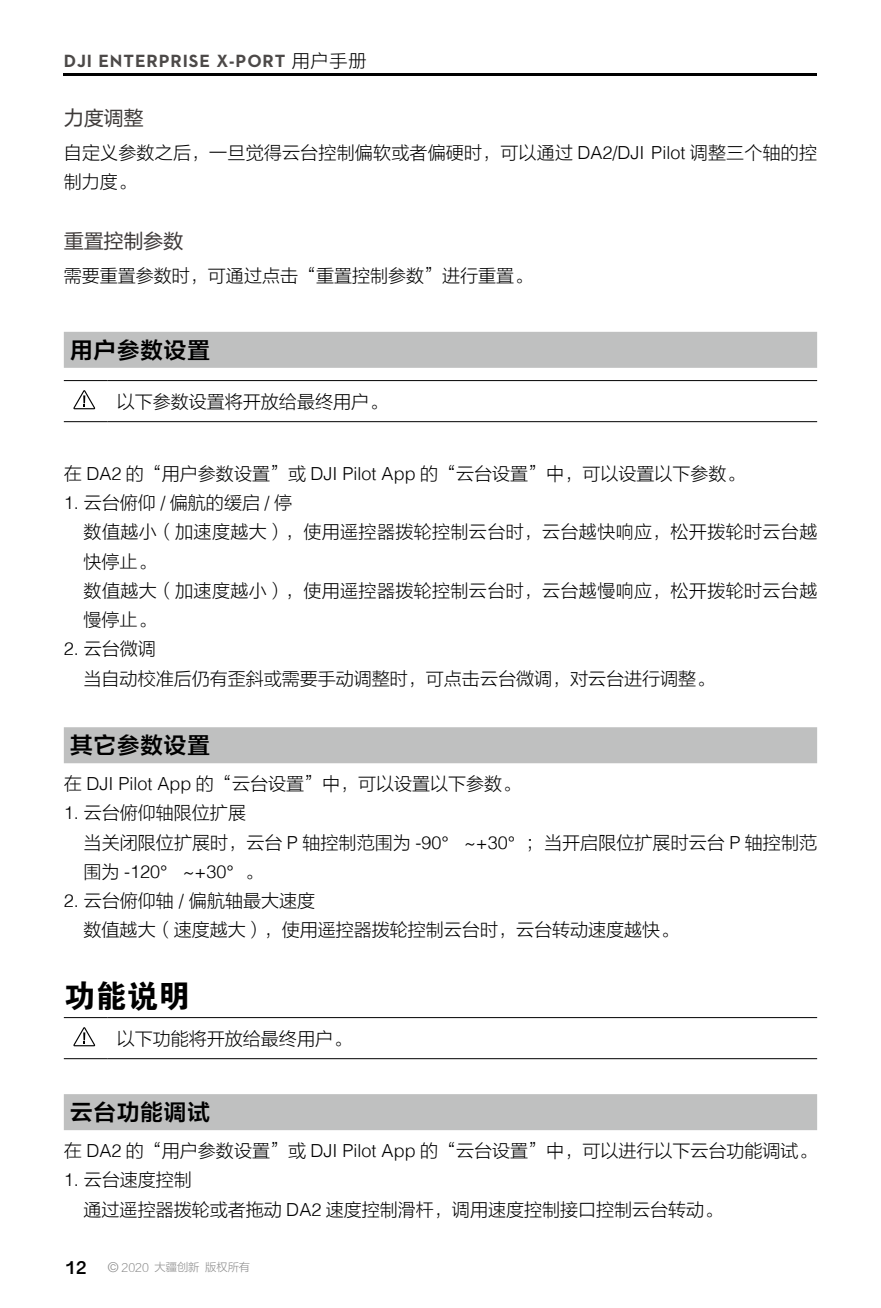
<style>
.page{position:relative;width:881px;height:1308px;background:#fff}
.page>*{position:absolute;margin:0;border:0;box-sizing:border-box;transform-origin:0 0}
.t1{font:31.5px "FZDHTJW GB1 0";color:#000}
.t2{font:22.5px "FZLTZCHK GBK1 0";letter-spacing:.04em;color:#000}
.t3{font:20.25px "FZLTHK GBK1 0";letter-spacing:-.02em;color:#3e3a39}
.t4{font:18px/29.2px "FZLTXHJW GB1 0";color:#000}
.t5{font:18px/29.2px "FZLTXHJW GB1 0";letter-spacing:.02em;color:#000}
.t6{font:700 18px "Dji";letter-spacing:.05em;color:#4c4948}
.t7{font:300 18px "Helvetica";color:#000}
.t8{font:700 15.75px "Gujarati Sangam MN";color:#000}
.t9{font:11.25px "FZLTXHJW GB1 0";color:#898989}
.s1{font-family:"FZLTXHJW GB1 0";font-weight:400;color:#000}
.s2{font-family:"Helvetica";font-weight:300}
.s3{font-family:"FZLTXHJW GB1 0";font-weight:400}
.s4{font-family:"Helvetica";font-weight:300;font-size:13.5px}
</style>
<div class="page">
<hr style="left:64px;top:74px;width:752px;height:2px;background:#000">
<div style="left:64px;top:332px;width:752px;height:36px;background:#bfc0c0"></div>
<div style="left:64px;top:727px;width:752px;height:36px;background:#bfc0c0"></div>
<div style="left:64px;top:1094px;width:752px;height:36px;background:#bfc0c0"></div>
<hr style="left:64px;top:380px;width:43px;height:1px;background:#000">
<hr style="left:107px;top:380px;width:709px;height:1px;background:#000">
<hr style="left:64px;top:421px;width:43px;height:1px;background:#000">
<hr style="left:107px;top:421px;width:709px;height:1px;background:#000">
<svg style="left:73px;top:390px;width:22px;height:19px"></svg>
<hr style="left:64px;top:1017px;width:43px;height:1px;background:#000">
<hr style="left:107px;top:1017px;width:709px;height:1px;background:#000">
<hr style="left:64px;top:1058px;width:43px;height:1px;background:#000">
<hr style="left:107px;top:1058px;width:709px;height:1px;background:#000">
<svg style="left:73px;top:1027px;width:22px;height:19px"></svg>
<p class="t6" style="left:64px;top:52px;width:304px">DJI ENTERPRISE X-PORT <span class="s1">用户手册</span></p>
<p class="t3" style="left:64px;top:106px;width:81px">力度调整</p>
<p class="t4" style="left:64px;top:138px;width:754px">自定义参数之后，一旦觉得云台控制偏软或者偏硬时，可以通过 <span class="s2">DA2/DJI Pilot</span> 调整三个轴的控制力度。</p>
<p class="t3" style="left:64px;top:230px;width:121px">重置控制参数</p>
<p class="t4" style="left:64px;top:262px;width:470px">需要重置参数时，可通过点击“重置控制参数”进行重置。</p>
<p class="t2" style="left:70px;top:338px;width:141px">用户参数设置</p>
<p class="t4" style="left:117px;top:387px;width:271px">以下参数设置将开放给最终用户。</p>
<p class="t4" style="left:64px;top:459px;width:682px">在 <span class="s2">DA2</span> 的“用户参数设置”或 <span class="s2">DJI Pilot App</span> 的“云台设置”中，可以设置以下参数。</p>
<p class="t5" style="left:84px;top:488px;width:735px;text-indent:-20px"><span class="s2">1.</span> 云台俯仰 <span class="s2">/</span> 偏航的缓启 <span class="s2">/</span> 停<br>数值越小（加速度越大），使用遥控器拨轮控制云台时，云台越快响应，松开拨轮时云台越快停止。<br>数值越大（加速度越小），使用遥控器拨轮控制云台时，云台越慢响应，松开拨轮时云台越慢停止。</p>
<p class="t4" style="left:84px;top:634px;width:631px;text-indent:-20px"><span class="s2">2.</span> 云台微调<br>当自动校准后仍有歪斜或需要手动调整时，可点击云台微调，对云台进行调整。</p>
<p class="t2" style="left:70px;top:733px;width:141px">其它参数设置</p>
<p class="t4" style="left:64px;top:769px;width:458px">在 <span class="s2">DJI Pilot App</span> 的“云台设置”中，可以设置以下参数。</p>
<p class="t4" style="left:84px;top:798px;width:734px;text-indent:-20px"><span class="s2">1.</span> 云台俯仰轴限位扩展<br>当关闭限位扩展时，云台 <span class="s2">P</span> 轴控制范围为 <span class="s2">-90</span>° <span class="s2">~+30</span>°；当开启限位扩展时云台 <span class="s2">P</span> 轴控制范</p>
<p class="t7" style="left:84px;top:856px;width:180px"><span class="s3">围为</span> -120<span class="s3">°</span> ~+30<span class="s3">°。</span></p>
<p class="t4" style="left:84px;top:886px;width:595px;text-indent:-20px"><span class="s2">2.</span> 云台俯仰轴 <span class="s2">/</span> 偏航轴最大速度<br>数值越大（速度越大），使用遥控器拨轮控制云台时，云台转动速度越快。</p>
<h1 class="t1" style="left:64px;top:978px;width:127px">功能说明</h1>
<p class="t4" style="left:117px;top:1023px;width:235px">以下功能将开放给最终用户。</p>
<p class="t2" style="left:70px;top:1100px;width:141px">云台功能调试</p>
<p class="t4" style="left:64px;top:1136px;width:754px">在 <span class="s2">DA2</span> 的“用户参数设置”或 <span class="s2">DJI Pilot App</span> 的“云台设置”中，可以进行以下云台功能调试。</p>
<p class="t4" style="left:84px;top:1165px;width:640px;text-indent:-20px"><span class="s2">1.</span> 云台速度控制<br>通过遥控器拨轮或者拖动 <span class="s2">DA2</span> 速度控制滑杆，调用速度控制接口控制云台转动。</p>
<p class="t8" style="left:64px;top:1259px;width:23px">12</p>
<p class="t9" style="left:108px;top:1261px;width:144px"><span class="s4">©</span> 2020 大疆创新 版权所有</p>
</div>
